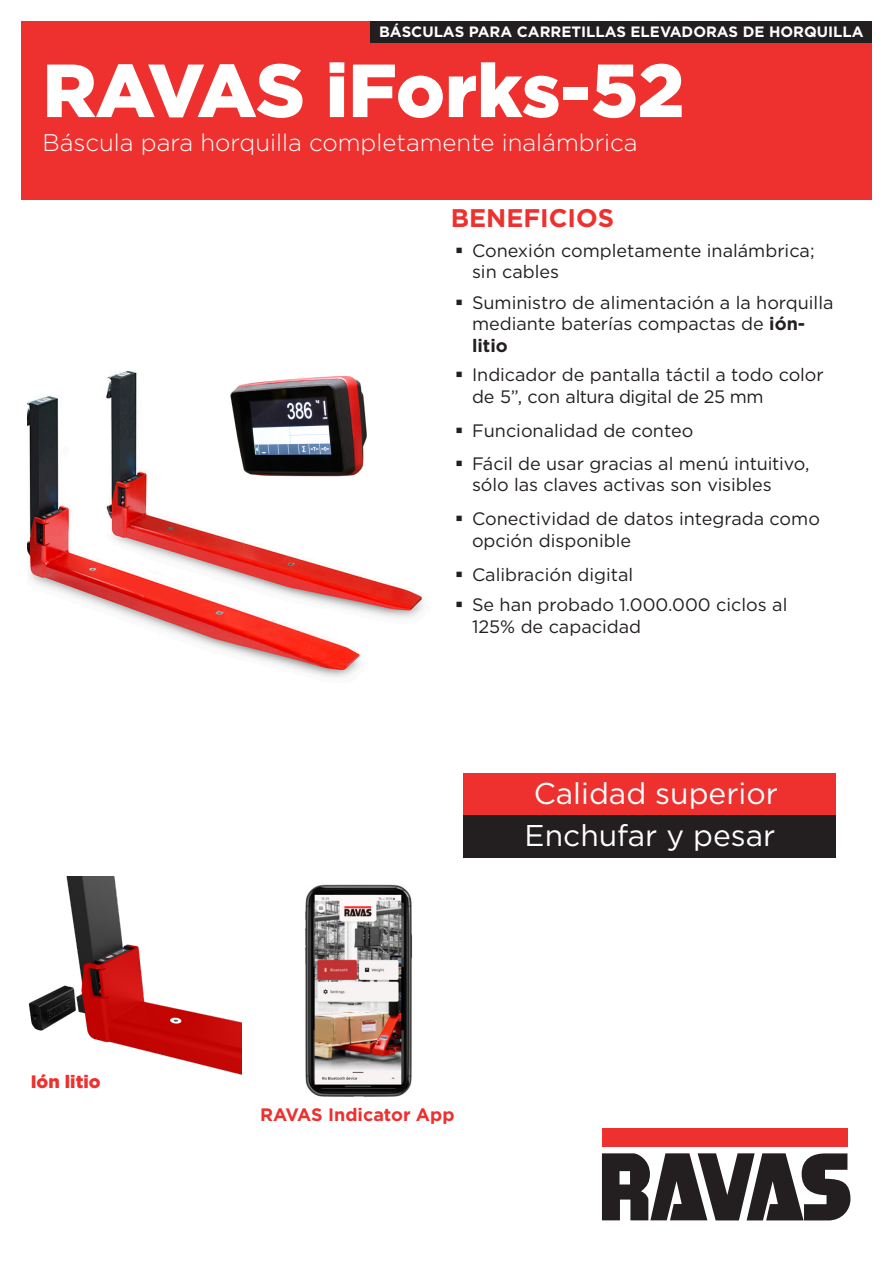
<style>
.page{position:relative;width:893px;height:1263px;background:#fff}
.page>*{position:absolute;margin:0;border:0;box-sizing:border-box;transform-origin:0 0}
.t1{font:900 75px "Gotham";letter-spacing:-.01em;color:#fff}
.t2{font:30px "Gotham";color:#fff}
.t3{font:700 25.5px "Gotham";color:#ee302e}
.t4{font:300 24px "Gotham";color:#fff}
.t5{font:18px/21.6px "Gotham";color:#231f20}
.t6{font:700 18px "Gotham";color:#ee302e}
.t7{font:900 18px "Gotham";color:#ee302e}
.t8{font:700 15px "Gotham";color:#fff}
.s1{font-weight:700}
</style>
<div class="page">
<img style="left:28px;top:370px;width:396px;height:308px">
<img style="left:195px;top:370px;width:205px;height:122px">
<div style="left:21px;top:21px;width:851px;height:179px;background:#ee312f"></div>
<div style="left:463px;top:773px;width:373px;height:42px;background:#ee302e"></div>
<div style="left:463px;top:815px;width:373px;height:43px;background:#231f20"></div>
<div style="left:602px;top:1128px;width:245px;height:19px;background:#ee312f"></div>
<svg style="left:602px;top:1153px;width:248px;height:67px"></svg>
<div style="left:371px;top:21px;width:501px;height:22px;background:#231f20"></div>
<img style="left:28px;top:876px;width:214px;height:199px">
<img style="left:305px;top:884px;width:108px;height:212px">
<p class="t8" style="left:379px;top:22px;width:486px">BÁSCULAS PARA CARRETILLAS ELEVADORAS DE HORQUILLA</p>
<p class="t1" style="left:43px;top:39px;width:643px">RAVAS iForks-52</p>
<p class="t4" style="left:43px;top:127px;width:597px">Báscula para horquilla completamente inalámbrica</p>
<p class="t3" style="left:451px;top:201px;width:165px">BENEFICIOS</p>
<p class="t5" style="left:472px;top:239px;width:344px">Conexión completamente inalámbrica; sin cables</p>
<p class="t5" style="left:472px;top:291px;width:363px">Suministro de alimentación a la horquilla mediante baterías compactas de <span class="s1">ión&shy;litio</span></p>
<p class="t5" style="left:472px;top:364px;width:353px">Indicador de pantalla táctil a todo color de 5”, con altura digital de 25 mm</p>
<p class="t5" style="left:472px;top:419px;width:223px">Funcionalidad de conteo</p>
<p class="t5" style="left:472px;top:453px;width:339px;line-height:21px">Fácil de usar gracias al menú intuitivo, sólo las claves activas son visibles</p>
<p class="t5" style="left:472px;top:507px;width:349px">Conectividad de datos integrada como opción disponible</p>
<p class="t5" style="left:472px;top:563px;width:163px">Calibración digital</p>
<p class="t5" style="left:472px;top:594px;width:317px">Se han probado 1.000.000 ciclos al<br>125% de capacidad</p>
<p class="t7" style="left:31px;top:1069px;width:71px">Ión litio</p>
<p class="t2" style="left:534px;top:774px;width:246px">Calidad superior</p>
<p class="t2" style="left:525px;top:816px;width:252px">Enchufar y pesar</p>
<p class="t6" style="left:260px;top:1102px;width:196px">RAVAS Indicator App</p>
</div>
